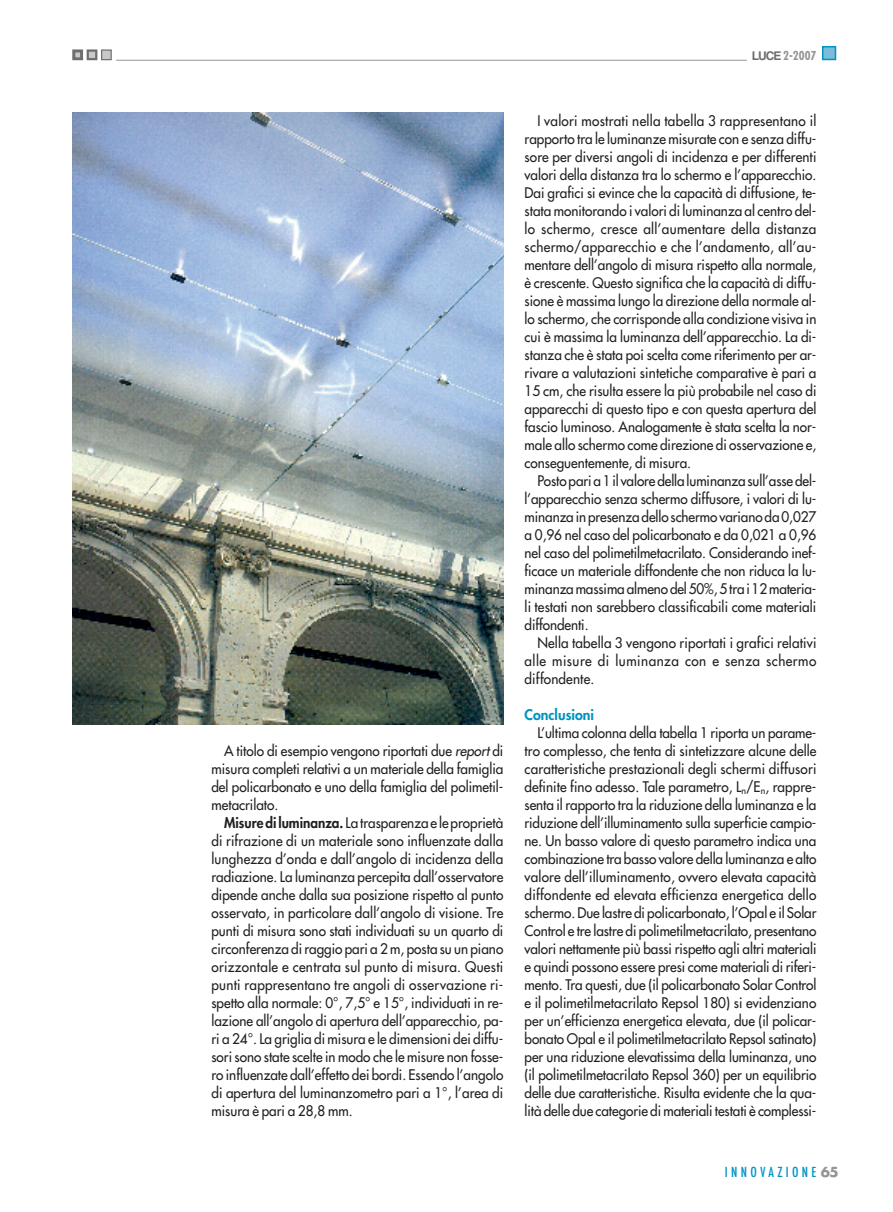
<style>
.page{position:relative;width:893px;height:1212px;background:#fff}
.page>*{position:absolute;margin:0;border:0;box-sizing:border-box;transform-origin:0 0}
.t1{font:14.25px/18px "Futura";color:#231f20;text-align:justify;scale:.95 1}
.t2{font:800 14.25px "Futura";color:#0094c2}
.t3{font:500 condensed 13.5px "Futura";letter-spacing:.25em;color:#0094c2}
.t4{font:700 condensed 12px "Futura";color:#939598}
.s1{font-family:"Helvetica";font-stretch:normal;color:#6d6e70}
.s2{font-style:italic}
.s3{font-weight:800}
.s4{font-family:"Futura Std";font-weight:700;font-stretch:normal;color:#939598}
</style>
<div class="page">
<div style="left:102px;top:51px;width:9px;height:8px;background:#c6c8ca"></div>
<div style="left:101px;top:49px;width:11px;height:11px;border:1px solid #6d6e70"></div>
<svg style="left:90px;top:52px;width:4px;height:5px"></svg>
<div style="left:87px;top:49px;width:10px;height:11px;border:2px solid #6d6e70"></div>
<div style="left:72px;top:49px;width:11px;height:11px;border:3px solid #6d6e70"></div>
<hr style="left:116px;top:60px;width:631px;height:1px;background:#939598">
<div style="left:823px;top:47px;width:12px;height:12px;background:#79bdda"></div>
<div style="left:822px;top:46px;width:14px;height:14px;border:2px solid #0094c2"></div>
<img style="left:72px;top:113px;width:432px;height:611px">
<p class="t4" style="left:752px;top:51px;width:66px"><span class="s1">LUCE</span>2-2007</p>
<p class="t1" style="left:211px;top:743px;width:309px;text-indent:13px">A titolo di esempio vengono riportati due <span class="s2">report</span>di misura completi relativi a un materiale della famiglia del policarbonato e uno della famiglia del polimetil&shy;metacrilato.</p>
<p class="t1" style="left:211px;top:815px;width:309px;text-indent:13px"><span class="s3">Misure di luminanza.</span>La trasparenza e le proprietà di rifrazione di un materiale sono influenzate dalla lunghezza d’onda e dall’angolo di incidenza della radiazione. La luminanza percepita dall’osservatore dipende anche dalla sua posizione rispetto al punto osservato, in particolare dall’angolo di visione. Tre punti di misura sono stati individuati su un quarto di circonferenza di raggio pari a 2 m, posta su un piano orizzontale e centrata sul punto di misura. Questi punti rappresentano tre angoli di osservazione ri&shy;spetto alla normale: 0°, 7,5° e 15°, individuati in re&shy;lazione all’angolo di apertura dell’apparecchio, pa&shy;ri a 24°. La griglia di misura e le dimensioni dei diffu&shy;sori sono state scelte in modo che le misure non fosse&shy;ro influenzate dall’effetto dei bordi. Essendo l’angolo di apertura del luminanzometro pari a 1°, l’area di misura è pari a 28,8 mm.</p>
<p class="t1" style="left:525px;top:113px;width:309px;text-indent:13px">I valori mostrati nella tabella 3 rappresentano il rapporto tra le luminanze misurate con e senza diffu&shy;sore per diversi angoli di incidenza e per differenti valori della distanza tra lo schermo e l’apparecchio.<br>Dai grafici si evince che la capacità di diffusione, te&shy;stata monitorando i valori di luminanza al centro del&shy;lo schermo, cresce all’aumentare della distanza schermo/apparecchio e che l’andamento, all’au&shy;mentare dell’angolo di misura rispetto alla normale, è crescente. Questo significa che la capacità di diffu&shy;sione è massima lungo la direzione della normale al&shy;lo schermo, che corrisponde alla condizione visiva in cui è massima la luminanza dell’apparecchio. La di&shy;stanza che è stata poi scelta come riferimento per ar&shy;rivare a valutazioni sintetiche comparative è pari a 15 cm, che risulta essere la più probabile nel caso di apparecchi di questo tipo e con questa apertura del fascio luminoso. Analogamente è stata scelta la nor&shy;male allo schermo come direzione di osservazione e, conseguentemente, di misura.</p>
<p class="t1" style="left:525px;top:473px;width:309px;text-indent:13px">Posto pari a 1 il valore della luminanza sull’asse del&shy;l’apparecchio senza schermo diffusore, i valori di lu&shy;minanza in presenza dello schermo variano da 0,027 a 0,96 nel caso del policarbonato e da 0,021 a 0,96 nel caso del polimetilmetacrilato. Considerando inef&shy;ficace un materiale diffondente che non riduca la lu&shy;minanza massima almeno del 50%, 5 tra i 12 materia&shy;li testati non sarebbero classificabili come materiali diffondenti.</p>
<p class="t1" style="left:525px;top:635px;width:309px;text-indent:13px">Nella tabella 3 vengono riportati i grafici relativi alle misure di luminanza con e senza schermo diffondente.</p>
<p class="t2" style="left:525px;top:708px;width:71px">Conclusioni</p>
<p class="t1" style="left:525px;top:725px;width:309px;text-indent:13px">L’ultima colonna della tabella 1 riporta un parame&shy;tro complesso, che tenta di sintetizzare alcune delle caratteristiche prestazionali degli schermi diffusori definite fino adesso. Tale parametro, L<sub>n</sub>/E<sub>n</sub>, rappre&shy;senta il rapporto tra la riduzione della luminanza e la riduzione dell’illuminamento sulla superficie campio&shy;ne. Un basso valore di questo parametro indica una combinazione tra basso valore della luminanza e alto valore dell’illuminamento, ovvero elevata capacità diffondente ed elevata efficienza energetica dello schermo. Due lastre di policarbonato, l’Opal e il Solar Control e tre lastre di polimetilmetacrilato, presentano valori nettamente più bassi rispetto agli altri materiali e quindi possono essere presi come materiali di riferi&shy;mento. Tra questi, due (il policarbonato Solar Control e il polimetilmetacrilato Repsol 180) si evidenziano per un’efficienza energetica elevata, due (il policar&shy;bonato Opal e il polimetilmetacrilato Repsol satinato) per una riduzione elevatissima della luminanza, uno (il polimetilmetacrilato Repsol 360) per un equilibrio delle due caratteristiche. Risulta evidente che la qua&shy;lità delle due categorie di materiali testati è complessi-</p>
<p class="t3" style="left:725px;top:1166px;width:115px">INNOVAZIONE<span class="s4">65</span></p>
</div>
